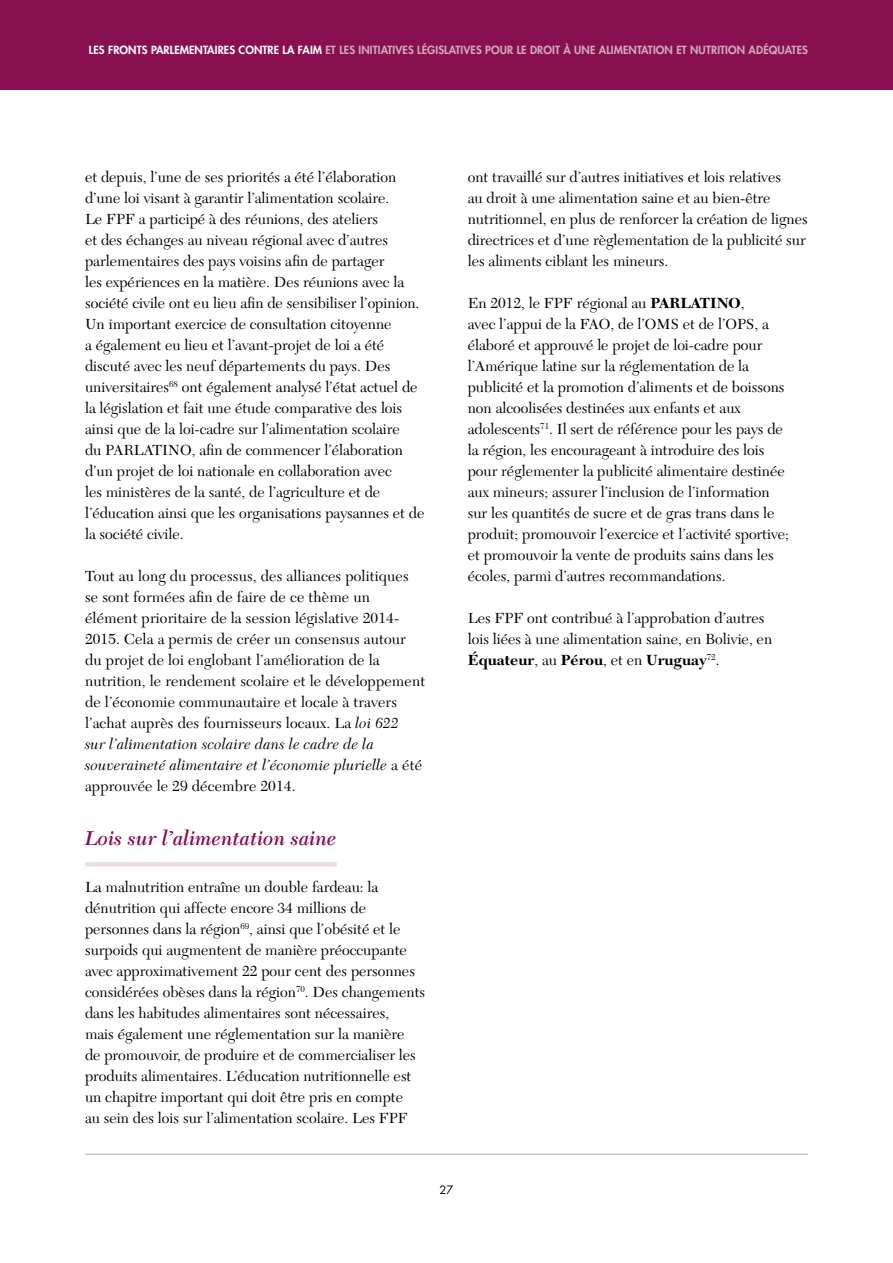
<style>
.page{position:relative;width:893px;height:1263px;background:#fff}
.page>*{position:absolute;margin:0;border:0;box-sizing:border-box;transform-origin:0 0}
.t1{font:italic 600 21px "New Caledonia";color:#891050}
.t2{font:15.3px/21px "New Caledonia";color:#000}
.t3{font:11.25px "Futura Std";color:#000}
.t4{font:800 10.95px "Futura Std";letter-spacing:.01em;color:#d0aab6}
.s1{color:#fff}
.s2{font-style:italic}
.s3{font-weight:700}
</style>
<div class="page">
<hr style="left:85px;top:1154px;width:723px;height:1px;background:#afb1b4">
<div style="left:0;top:0;width:893px;height:89px;background:#891050"></div>
<hr style="left:85px;top:862px;width:252px;height:4px;background:#ecdee3">
<p class="t4" style="left:89px;top:43px;width:720px"><span class="s1">LES FRONTS PARLEMENTAIRES CONTRE LA FAIM</span> ET LES INITIATIVES LÉGISLATIVES POUR LE DROIT À UNE ALIMENTATION ET NUTRITION ADÉQUATES</p>
<p class="t2" style="left:85px;top:166px;width:341px">et depuis, l’une de ses priorités a été l’élaboration d’une loi visant à garantir l’alimentation scolaire.<br>Le FPF a participé à des réunions, des ateliers<br>et des échanges au niveau régional avec d’autres parlementaires des pays voisins afin de partager<br>les expériences en la matière. Des réunions avec la société civile ont eu lieu afin de sensibiliser l’opinion.<br>Un important exercice de consultation citoyenne<br>a également eu lieu et l’avant-projet de loi a été discuté avec les neuf départements du pays. Des universitaires<sup>68</sup> ont également analysé l’état actuel de la législation et fait une étude comparative des lois ainsi que de la loi-cadre sur l’alimentation scolaire<br>du PARLATINO, afin de commencer l’élaboration d’un projet de loi nationale en collaboration avec<br>les ministères de la santé, de l’agriculture et de l’éducation ainsi que les organisations paysannes et de la société civile.</p>
<p class="t2" style="left:85px;top:565px;width:342px">Tout au long du processus, des alliances politiques se sont formées afin de faire de ce thème un élément prioritaire de la session législative 2014- 2015. Cela a permis de créer un consensus autour du projet de loi englobant l’amélioration de la nutrition, le rendement scolaire et le développement de l’économie communautaire et locale à travers l’achat auprès des fournisseurs locaux. La <span class="s2">loi 622<br>sur l’alimentation scolaire dans le cadre de la souveraineté alimentaire et l’économie plurielle</span> a été approuvée le 29 décembre 2014.</p>
<h1 class="t1" style="left:85px;top:826px;width:253px">Lois sur l’alimentation saine</h1>
<p class="t2" style="left:85px;top:876px;width:342px">La malnutrition entraîne un double fardeau: la dénutrition qui affecte encore 34 millions de personnes dans la région<sup>69</sup>, ainsi que l’obésité et le surpoids qui augmentent de manière préoccupante avec approximativement 22 pour cent des personnes considérées obèses dans la région<sup>70</sup>. Des changements dans les habitudes alimentaires sont nécessaires,<br>mais également une réglementation sur la manière<br>de promouvoir, de produire et de commercialiser les produits alimentaires. L’éducation nutritionnelle est un chapitre important qui doit être pris en compte<br>au sein des lois sur l’alimentation scolaire. Les FPF</p>
<p class="t2" style="left:468px;top:166px;width:341px">ont travaillé sur d’autres initiatives et lois relatives<br>au droit à une alimentation saine et au bien-être nutritionnel, en plus de renforcer la création de lignes directrices et d’une règlementation de la publicité sur les aliments ciblant les mineurs.</p>
<p class="t2" style="left:468px;top:292px;width:323px">En 2012, le FPF régional au <span class="s3">PARLATINO</span>,<br>avec l’appui de la FAO, de l’OMS et de l’OPS, a élaboré et approuvé le projet de loi-cadre pour l’Amérique latine sur la réglementation de la publicité et la promotion d’aliments et de boissons non alcoolisées destinées aux enfants et aux adolescents<sup>71</sup>. Il sert de référence pour les pays de la région, les encourageant à introduire des lois pour réglementer la publicité alimentaire destinée aux mineurs; assurer l’inclusion de l’information sur les quantités de sucre et de gras trans dans le produit; promouvoir l’exercice et l’activité sportive; et promouvoir la vente de produits sains dans les écoles, parmi d’autres recommandations.</p>
<p class="t2" style="left:468px;top:607px;width:306px">Les FPF ont contribué à l’approbation d’autres lois liées à une alimentation saine, en Bolivie, en<br><span class="s3">Équateur</span>, au <span class="s3">Pérou</span>, et en <span class="s3">Uruguay</span><sup>72</sup>.</p>
<p class="t3" style="left:440px;top:1183px;width:15px">27</p>
</div>
